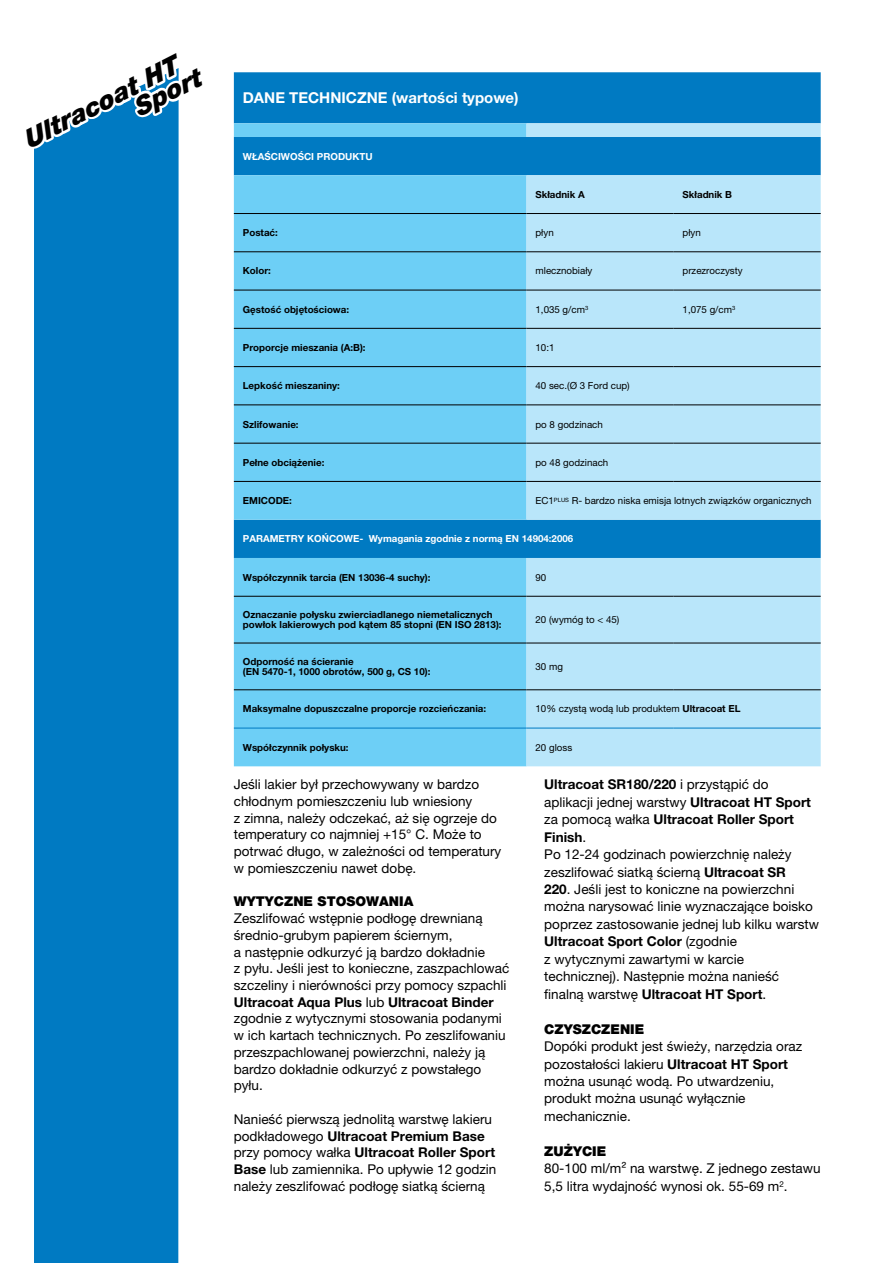
<style>
.page{position:relative;width:893px;height:1263px;background:#fff}
.page>*{position:absolute;margin:0;border:0;box-sizing:border-box;transform-origin:0 0}
.t1{font:italic 900 25.95px/21.5px "Helvetica Neue LTW1 G";color:#000}
.t2{font:700 15px "Helvetica Neue LTW1 G";color:#fff}
.t3{font:13.5px/16.8px "Helvetica Neue LTW1 G";color:#000}
.t4{font:900 13.5px "Helvetica Neue LTW1 G";color:#000}
.t5{font:700 9.75px/10.5px "Helvetica Neue LTW1 G";color:#000}
.t6{font:9.75px "Helvetica Neue LTW1 G";color:#000}
.t7{font:700 9.75px "Helvetica Neue LTW1 G";color:#fff}
.s1{font-weight:700}
</style>
<div class="page">
<div style="left:34px;top:216px;width:145px;height:1047px;background:#007ac2"></div>
<div style="left:234px;top:72px;width:587px;height:51px;background:#007ac2"></div>
<svg style="left:234px;top:123px;width:292px;height:643px;background:#5fc3ee"></svg>
<svg style="left:526px;top:123px;width:295px;height:643px;background:#a1d7f2"></svg>
<hr style="left:234px;top:213px;width:292px;height:1px;background:#000">
<hr style="left:526px;top:213px;width:148px;height:1px;background:#000">
<hr style="left:674px;top:213px;width:147px;height:1px;background:#000">
<hr style="left:234px;top:251px;width:292px;height:1px;background:#000">
<hr style="left:526px;top:251px;width:148px;height:1px;background:#000">
<hr style="left:674px;top:251px;width:147px;height:1px;background:#000">
<hr style="left:234px;top:290px;width:292px;height:1px;background:#000">
<hr style="left:526px;top:290px;width:148px;height:1px;background:#000">
<hr style="left:674px;top:290px;width:147px;height:1px;background:#000">
<hr style="left:234px;top:328px;width:292px;height:1px;background:#000">
<hr style="left:526px;top:328px;width:148px;height:1px;background:#000">
<hr style="left:674px;top:328px;width:147px;height:1px;background:#000">
<hr style="left:234px;top:366px;width:292px;height:1px;background:#000">
<hr style="left:526px;top:366px;width:148px;height:1px;background:#000">
<hr style="left:674px;top:366px;width:147px;height:1px;background:#000">
<hr style="left:234px;top:404px;width:292px;height:1px;background:#000">
<hr style="left:526px;top:404px;width:148px;height:1px;background:#000">
<hr style="left:674px;top:404px;width:147px;height:1px;background:#000">
<hr style="left:234px;top:443px;width:292px;height:1px;background:#000">
<hr style="left:526px;top:443px;width:148px;height:1px;background:#000">
<hr style="left:674px;top:443px;width:147px;height:1px;background:#000">
<hr style="left:234px;top:481px;width:292px;height:1px;background:#000">
<hr style="left:526px;top:481px;width:148px;height:1px;background:#000">
<hr style="left:674px;top:481px;width:147px;height:1px;background:#000">
<hr style="left:234px;top:596px;width:292px;height:1px;background:#000">
<hr style="left:526px;top:596px;width:148px;height:1px;background:#000">
<hr style="left:674px;top:596px;width:147px;height:1px;background:#000">
<hr style="left:234px;top:643px;width:292px;height:1px;background:#000">
<hr style="left:526px;top:643px;width:148px;height:1px;background:#000">
<hr style="left:674px;top:643px;width:147px;height:1px;background:#000">
<hr style="left:234px;top:689px;width:292px;height:1px;background:#000">
<hr style="left:526px;top:689px;width:148px;height:1px;background:#000">
<hr style="left:674px;top:689px;width:147px;height:1px;background:#000">
<hr style="left:234px;top:728px;width:292px;height:1px;background:#007ac2">
<hr style="left:526px;top:728px;width:148px;height:1px;background:#007ac2">
<hr style="left:674px;top:728px;width:147px;height:1px;background:#007ac2">
<svg style="left:34px;top:68px;width:145px;height:148px"></svg>
<h1 class="t1" style="left:121px;top:80px;width:74px;text-indent:-112px;rotate:-27deg">Ultracoat HT<br>Sport</h1>
<p class="t2" style="left:243px;top:89px;width:277px">DANE TECHNICZNE (wartości typowe)</p>
<p class="t7" style="left:243px;top:150px;width:131px">WŁAŚCIWOŚCI PRODUKTU</p>
<p class="t5" style="left:535px;top:189px;width:51px">Składnik A</p>
<p class="t5" style="left:683px;top:189px;width:51px">Składnik B</p>
<p class="t5" style="left:243px;top:227px;width:37px">Postać:</p>
<p class="t6" style="left:535px;top:227px;width:20px">płyn</p>
<p class="t6" style="left:683px;top:227px;width:20px">płyn</p>
<p class="t5" style="left:243px;top:266px;width:29px">Kolor:</p>
<p class="t6" style="left:535px;top:265px;width:58px">mlecznobiały</p>
<p class="t6" style="left:683px;top:265px;width:62px">przezroczysty</p>
<p class="t5" style="left:243px;top:304px;width:108px">Gęstość objętościowa:</p>
<p class="t6" style="left:535px;top:303px;width:54px">1,035 g/cm<sup>3</sup></p>
<p class="t6" style="left:683px;top:303px;width:54px">1,075 g/cm<sup>3</sup></p>
<p class="t5" style="left:243px;top:342px;width:124px">Proporcje mieszania (A:B):</p>
<p class="t6" style="left:535px;top:341px;width:20px">10:1</p>
<p class="t5" style="left:243px;top:380px;width:99px">Lepkość mieszaniny:</p>
<p class="t6" style="left:535px;top:380px;width:96px">40 sec.(Ø 3 Ford cup)</p>
<p class="t5" style="left:243px;top:419px;width:57px">Szlifowanie:</p>
<p class="t6" style="left:535px;top:418px;width:69px">po 8 godzinach</p>
<p class="t5" style="left:243px;top:457px;width:83px">Pełne obciążenie:</p>
<p class="t6" style="left:535px;top:456px;width:74px">po 48 godzinach</p>
<p class="t5" style="left:243px;top:495px;width:51px">EMICODE:</p>
<p class="t6" style="left:535px;top:494px;width:278px">EC1<sup>PLUS</sup> R- bardzo niska emisja lotnych związków organicznych</p>
<p class="t7" style="left:243px;top:533px;width:332px">PARAMETRY KOŃCOWE- Wymagania zgodnie z normą EN 14904:2006</p>
<p class="t5" style="left:243px;top:572px;width:189px">Współczynnik tarcia (EN 13036-4 suchy):</p>
<p class="t6" style="left:535px;top:571px;width:12px">90</p>
<p class="t5" style="left:243px;top:609px;width:260px">Oznaczanie połysku zwierciadlanego niemetalicznych powłok lakierowych pod kątem 85 stopni (EN ISO 2813):</p>
<p class="t6" style="left:535px;top:614px;width:85px">20 (wymóg to &lt; 45)</p>
<p class="t5" style="left:243px;top:656px;width:189px">Odporność na ścieranie<br>(EN 5470-1, 1000 obrotów, 500 g, CS 10):</p>
<p class="t6" style="left:535px;top:660px;width:29px">30 mg</p>
<p class="t5" style="left:243px;top:704px;width:245px">Maksymalne dopuszczalne proporcje rozcieńczania:</p>
<p class="t6" style="left:535px;top:703px;width:206px">10% czystą wodą lub produktem <span class="s1">Ultracoat EL</span></p>
<p class="t5" style="left:243px;top:742px;width:107px">Współczynnik połysku:</p>
<p class="t6" style="left:535px;top:741px;width:38px">20 gloss</p>
<p class="t3" style="left:234px;top:776px;width:269px">Jeśli lakier był przechowywany w bardzo chłodnym pomieszczeniu lub wniesiony<br>z zimna, należy odczekać, aż się ogrzeje do temperatury co najmniej +15° C. Może to potrwać długo, w zależności od temperatury w pomieszczeniu nawet dobę.</p>
<p class="t4" style="left:234px;top:893px;width:181px">WYTYCZNE STOSOWANIA</p>
<p class="t3" style="left:234px;top:910px;width:277px">Zeszlifować wstępnie podłogę drewnianą średnio-grubym papierem ściernym,<br>a następnie odkurzyć ją bardzo dokładnie<br>z pyłu. Jeśli jest to konieczne, zaszpachlować szczeliny i nierówności przy pomocy szpachli <span class="s1">Ultracoat Aqua Plus</span> lub <span class="s1">Ultracoat Binder </span>zgodnie z wytycznymi stosowania podanymi w ich kartach technicznych. Po zeszlifowaniu przeszpachlowanej powierzchni, należy ją bardzo dokładnie odkurzyć z powstałego pyłu.</p>
<p class="t3" style="left:234px;top:1110px;width:264px">Nanieść pierwszą jednolitą warstwę lakieru podkładowego <span class="s1">Ultracoat Premium Base </span>przy pomocy wałka <span class="s1">Ultracoat Roller Sport Base</span> lub zamiennika. Po upływie 12 godzin należy zeszlifować podłogę siatką ścierną</p>
<p class="t3" style="left:544px;top:776px;width:276px;line-height:17.4px"><span class="s1">Ultracoat SR180/220</span> i przystąpić do aplikacji jednej warstwy <span class="s1">Ultracoat HT Sport </span>za pomocą wałka <span class="s1">Ultracoat Roller Sport Finish</span>.<br>Po 12-24 godzinach powierzchnię należy zeszlifować siatką ścierną <span class="s1">Ultracoat SR<br>220</span>. Jeśli jest to koniczne na powierzchni można narysować linie wyznaczające boisko poprzez zastosowanie jednej lub kilku warstw <span class="s1">Ultracoat Sport Color</span> (zgodnie<br>z wytycznymi zawartymi w karcie technicznej). Następnie można nanieść finalną warstwę <span class="s1">Ultracoat HT Sport</span>.</p>
<p class="t4" style="left:544px;top:1021px;width:101px">CZYSZCZENIE</p>
<p class="t3" style="left:544px;top:1037px;width:259px;line-height:17.4px">Dopóki produkt jest świeży, narzędzia oraz pozostałości lakieru <span class="s1">Ultracoat HT Sport </span>można usunąć wodą. Po utwardzeniu, produkt można usunąć wyłącznie mechanicznie.</p>
<p class="t4" style="left:544px;top:1143px;width:63px">ZUŻYCIE</p>
<p class="t3" style="left:544px;top:1160px;width:278px;line-height:17.4px">80-100 ml/m² na warstwę. Z jednego zestawu<br>5,5 litra wydajność wynosi ok. 55-69 m<sup>2</sup>.</p>
</div>
